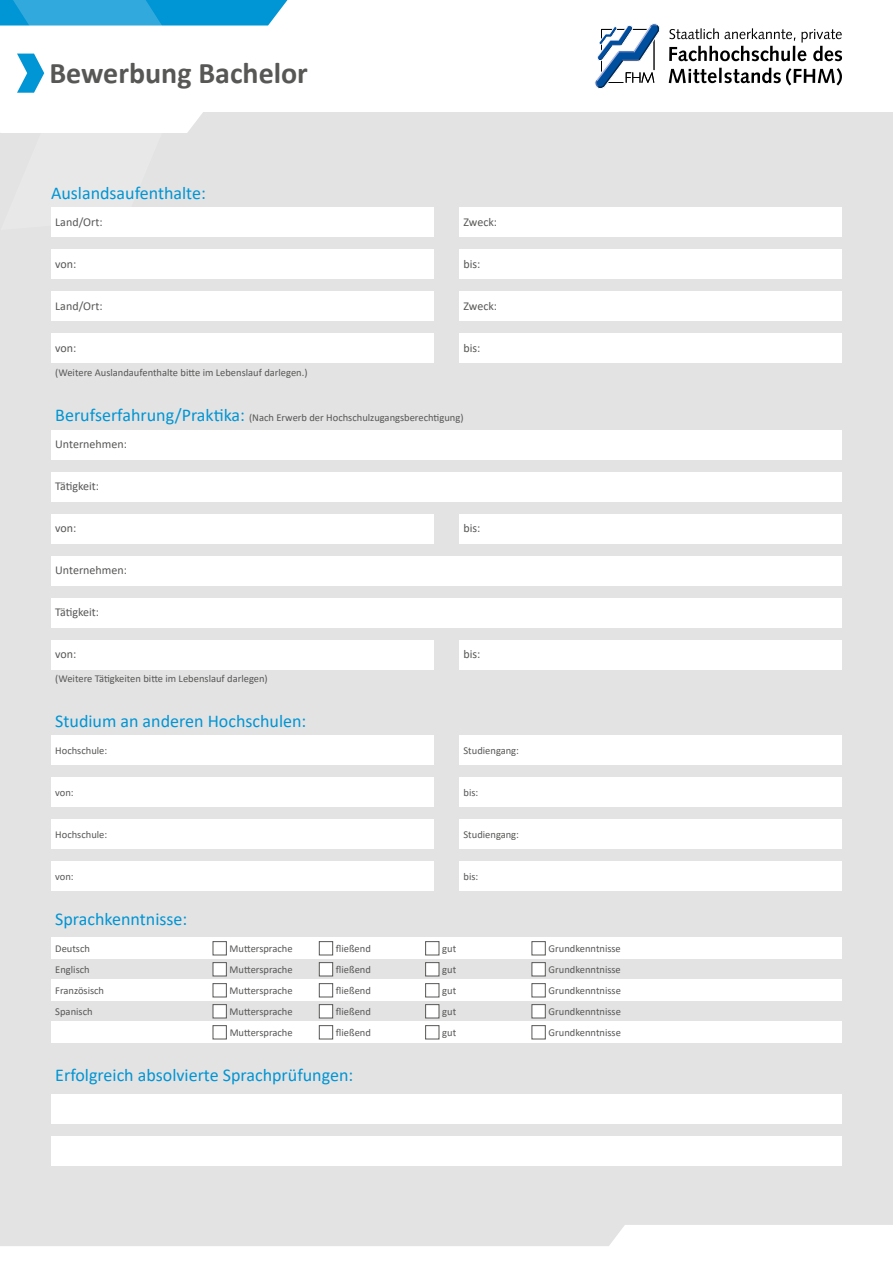
<style>
.page{position:relative;width:893px;height:1263px;background:#fff}
.page>*{position:absolute;margin:0;border:0;box-sizing:border-box;transform-origin:0 0}
.t1{font:700 30px "Calibri";color:#575756}
.t2{font:18px "Calibri";color:#0095d4}
.t3{font:12px "Calibri";color:#575756}
.t4{font:10.5px "Calibri";color:#575756}
.s1{font-size:18px;color:#0095d4}
</style>
<div class="page">
<div style="left:0;top:112px;width:893px;height:1134px;background:#e3e3e3"></div>
<svg style="left:669px;top:28px;width:173px;height:33px"></svg>
<svg style="left:669px;top:69px;width:48px;height:14px"></svg>
<hr style="left:719px;top:68px;width:3px;height:15px;background:#000">
<svg style="left:724px;top:68px;width:118px;height:17px"></svg>
<svg style="left:594px;top:23px;width:66px;height:66px"></svg>
<svg style="left:0;top:0;width:287px;height:230px"></svg>
<div style="left:51px;top:207px;width:383px;height:30px;background:#fff"></div>
<div style="left:51px;top:249px;width:383px;height:30px;background:#fff"></div>
<div style="left:459px;top:249px;width:383px;height:30px;background:#fff"></div>
<div style="left:459px;top:207px;width:383px;height:30px;background:#fff"></div>
<div style="left:51px;top:291px;width:383px;height:30px;background:#fff"></div>
<div style="left:51px;top:333px;width:383px;height:30px;background:#fff"></div>
<div style="left:459px;top:333px;width:383px;height:30px;background:#fff"></div>
<div style="left:459px;top:291px;width:383px;height:30px;background:#fff"></div>
<div style="left:51px;top:430px;width:791px;height:30px;background:#fff"></div>
<div style="left:51px;top:472px;width:791px;height:30px;background:#fff"></div>
<div style="left:51px;top:556px;width:791px;height:30px;background:#fff"></div>
<div style="left:51px;top:598px;width:791px;height:30px;background:#fff"></div>
<div style="left:459px;top:640px;width:383px;height:30px;background:#fff"></div>
<div style="left:51px;top:514px;width:383px;height:30px;background:#fff"></div>
<div style="left:51px;top:640px;width:383px;height:30px;background:#fff"></div>
<div style="left:459px;top:514px;width:383px;height:30px;background:#fff"></div>
<div style="left:459px;top:735px;width:383px;height:30px;background:#fff"></div>
<div style="left:459px;top:777px;width:383px;height:30px;background:#fff"></div>
<div style="left:459px;top:819px;width:383px;height:30px;background:#fff"></div>
<div style="left:459px;top:861px;width:383px;height:30px;background:#fff"></div>
<div style="left:51px;top:735px;width:383px;height:30px;background:#fff"></div>
<div style="left:51px;top:777px;width:383px;height:30px;background:#fff"></div>
<div style="left:51px;top:819px;width:383px;height:30px;background:#fff"></div>
<div style="left:51px;top:861px;width:383px;height:30px;background:#fff"></div>
<div style="left:51px;top:937px;width:791px;height:22px;background:#fff"></div>
<div style="left:51px;top:979px;width:791px;height:22px;background:#fff"></div>
<div style="left:51px;top:1021px;width:791px;height:22px;background:#fff"></div>
<div style="left:213px;top:941px;width:14px;height:14px;background:#fff;border:1px solid #575756"></div>
<div style="left:319px;top:941px;width:14px;height:14px;background:#fff;border:1px solid #575756"></div>
<div style="left:425px;top:941px;width:14px;height:14px;background:#fff;border:1px solid #575756"></div>
<div style="left:531px;top:941px;width:15px;height:14px;background:#fff;border:1px solid #575756"></div>
<div style="left:213px;top:962px;width:14px;height:14px;background:#fff;border:1px solid #575756"></div>
<div style="left:319px;top:962px;width:14px;height:14px;background:#fff;border:1px solid #575756"></div>
<div style="left:425px;top:962px;width:14px;height:14px;background:#fff;border:1px solid #575756"></div>
<div style="left:531px;top:962px;width:15px;height:14px;background:#fff;border:1px solid #575756"></div>
<div style="left:213px;top:983px;width:14px;height:14px;background:#fff;border:1px solid #575756"></div>
<div style="left:319px;top:983px;width:14px;height:14px;background:#fff;border:1px solid #575756"></div>
<div style="left:425px;top:983px;width:14px;height:14px;background:#fff;border:1px solid #575756"></div>
<div style="left:531px;top:983px;width:15px;height:14px;background:#fff;border:1px solid #575756"></div>
<div style="left:213px;top:1004px;width:14px;height:14px;background:#fff;border:1px solid #575756"></div>
<div style="left:319px;top:1004px;width:14px;height:14px;background:#fff;border:1px solid #575756"></div>
<div style="left:425px;top:1004px;width:14px;height:14px;background:#fff;border:1px solid #575756"></div>
<div style="left:531px;top:1004px;width:15px;height:14px;background:#fff;border:1px solid #575756"></div>
<div style="left:213px;top:1025px;width:14px;height:14px;background:#fff;border:1px solid #575756"></div>
<div style="left:319px;top:1025px;width:14px;height:14px;background:#fff;border:1px solid #575756"></div>
<div style="left:425px;top:1025px;width:14px;height:14px;background:#fff;border:1px solid #575756"></div>
<div style="left:531px;top:1025px;width:15px;height:14px;background:#fff;border:1px solid #575756"></div>
<div style="left:51px;top:1094px;width:791px;height:30px;background:#fff"></div>
<div style="left:51px;top:1136px;width:791px;height:30px;background:#fff"></div>
<h1 class="t1" style="left:49px;top:52px;width:260px">Bewerbung Bachelor</h1>
<h2 class="t2" style="left:51px;top:181px;width:156px">Auslandsaufenthalte:</h2>
<p class="t3" style="left:55px;top:214px;width:49px">Land/Ort:</p>
<p class="t3" style="left:463px;top:214px;width:35px">Zweck:</p>
<p class="t3" style="left:55px;top:256px;width:23px">von:</p>
<p class="t3" style="left:463px;top:256px;width:18px">bis:</p>
<p class="t3" style="left:55px;top:298px;width:49px">Land/Ort:</p>
<p class="t3" style="left:463px;top:298px;width:35px">Zweck:</p>
<p class="t3" style="left:55px;top:340px;width:23px">von:</p>
<p class="t3" style="left:463px;top:340px;width:18px">bis:</p>
<p class="t4" style="left:55px;top:365px;width:254px">(Weitere Auslandaufenthalte bitte im Lebenslauf darlegen.)</p>
<p class="t4" style="left:55px;top:410px;width:410px"><span class="s1">Berufserfahrung/Praktika:</span> (Nach Erwerb der Hochschulzugangsberechtigung)</p>
<p class="t3" style="left:55px;top:436px;width:73px">Unternehmen:</p>
<p class="t3" style="left:55px;top:478px;width:45px">Tätigkeit:</p>
<p class="t3" style="left:55px;top:520px;width:23px">von:</p>
<p class="t3" style="left:463px;top:520px;width:18px">bis:</p>
<p class="t3" style="left:55px;top:562px;width:73px">Unternehmen:</p>
<p class="t3" style="left:55px;top:604px;width:45px">Tätigkeit:</p>
<p class="t3" style="left:55px;top:646px;width:23px">von:</p>
<p class="t3" style="left:463px;top:646px;width:18px">bis:</p>
<p class="t4" style="left:55px;top:671px;width:214px">(Weitere Tätigkeiten bitte im Lebenslauf darlegen)</p>
<h2 class="t2" style="left:55px;top:709px;width:253px">Studium an anderen Hochschulen:</h2>
<p class="t4" style="left:55px;top:743px;width:54px">Hochschule:</p>
<p class="t4" style="left:463px;top:743px;width:57px">Studiengang:</p>
<p class="t4" style="left:55px;top:785px;width:20px">von:</p>
<p class="t4" style="left:463px;top:785px;width:16px">bis:</p>
<p class="t4" style="left:55px;top:827px;width:54px">Hochschule:</p>
<p class="t4" style="left:463px;top:827px;width:57px">Studiengang:</p>
<p class="t4" style="left:55px;top:869px;width:20px">von:</p>
<p class="t4" style="left:463px;top:869px;width:16px">bis:</p>
<h2 class="t2" style="left:55px;top:907px;width:134px">Sprachkenntnisse:</h2>
<p class="t4" style="left:55px;top:941px;width:36px">Deutsch</p>
<p class="t4" style="left:230px;top:941px;width:65px">Muttersprache</p>
<p class="t4" style="left:336px;top:941px;width:36px">fließend</p>
<p class="t4" style="left:442px;top:941px;width:15px">gut</p>
<p class="t4" style="left:549px;top:941px;width:74px">Grundkenntnisse</p>
<p class="t4" style="left:55px;top:962px;width:36px">Englisch</p>
<p class="t4" style="left:230px;top:962px;width:65px">Muttersprache</p>
<p class="t4" style="left:336px;top:962px;width:36px">fließend</p>
<p class="t4" style="left:442px;top:962px;width:15px">gut</p>
<p class="t4" style="left:549px;top:962px;width:74px">Grundkenntnisse</p>
<p class="t4" style="left:55px;top:983px;width:50px">Französisch</p>
<p class="t4" style="left:230px;top:983px;width:65px">Muttersprache</p>
<p class="t4" style="left:336px;top:983px;width:36px">fließend</p>
<p class="t4" style="left:442px;top:983px;width:15px">gut</p>
<p class="t4" style="left:549px;top:983px;width:74px">Grundkenntnisse</p>
<p class="t4" style="left:55px;top:1004px;width:39px">Spanisch</p>
<p class="t4" style="left:230px;top:1004px;width:65px">Muttersprache</p>
<p class="t4" style="left:336px;top:1004px;width:36px">fließend</p>
<p class="t4" style="left:442px;top:1004px;width:15px">gut</p>
<p class="t4" style="left:549px;top:1004px;width:74px">Grundkenntnisse</p>
<p class="t4" style="left:230px;top:1025px;width:65px">Muttersprache</p>
<p class="t4" style="left:336px;top:1025px;width:36px">fließend</p>
<p class="t4" style="left:442px;top:1025px;width:15px">gut</p>
<p class="t4" style="left:549px;top:1025px;width:74px">Grundkenntnisse</p>
<h2 class="t2" style="left:55px;top:1063px;width:300px">Erfolgreich absolvierte Sprachprüfungen:</h2>
</div>
